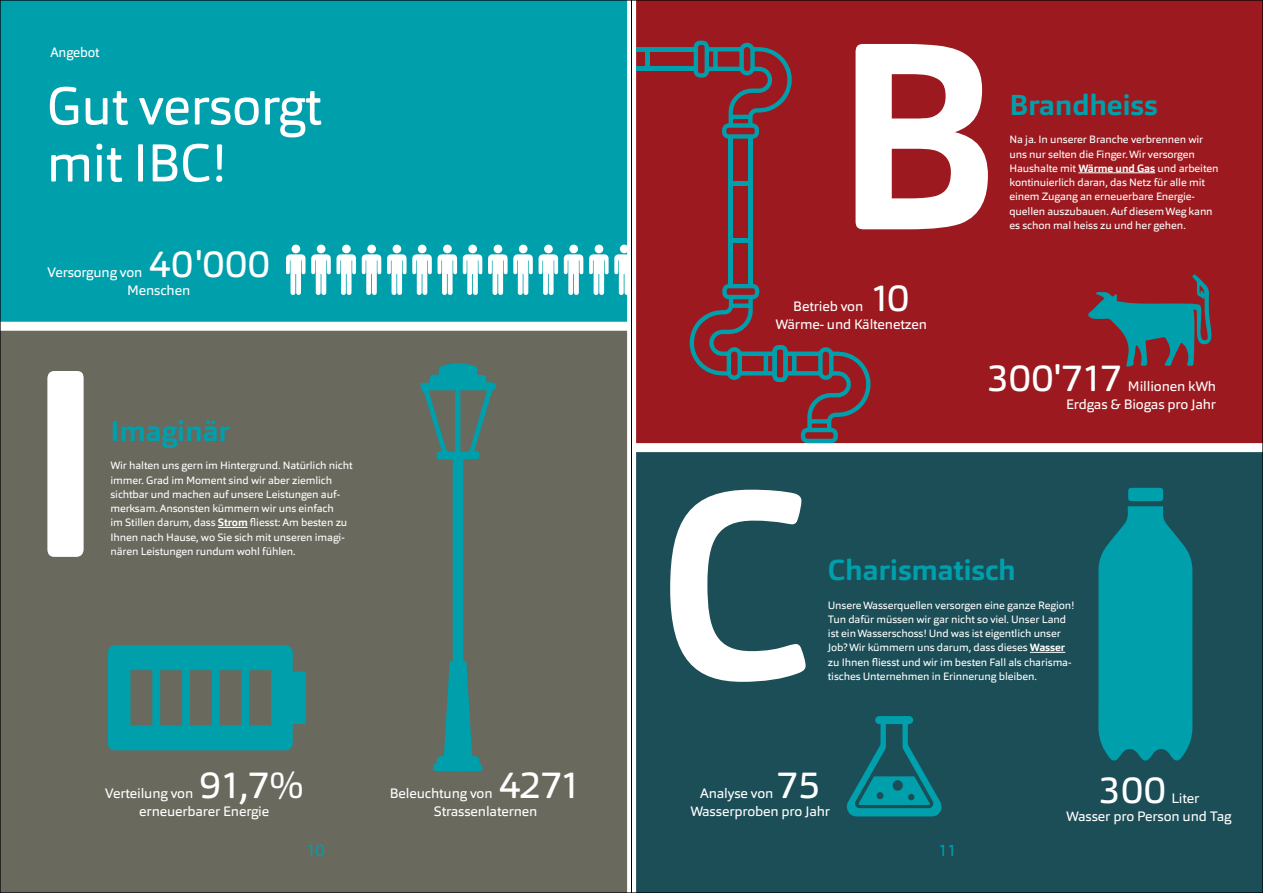
<style>
.page{position:relative;width:1263px;height:893px;background:#fff}
.page>*{position:absolute;margin:0;border:0;box-sizing:border-box;transform-origin:0 0}
.t1{font:700 262.5px "Orgon";color:#fff}
.t2{font:52.5px/57px "Orgon";letter-spacing:-.01em;color:#fff}
.t3{font:37.5px "Orgon";letter-spacing:-.01em;color:#fff;scale:1.05 1}
.t4{font:700 28.5px "Orgon";letter-spacing:-.01em;color:#009fac;scale:1.05 1}
.t5{font:16.5px "Orgon";color:#009fac}
.t6{font:13.5px/18px "Orgon";letter-spacing:-.01em;color:#fff;scale:1.05 1}
.t7{font:13.5px "Orgon";letter-spacing:-.01em;color:#fff}
.t8{font:10.5px/14.2px "Orgon";letter-spacing:-.01em;color:#fff;scale:1.05 1}
.s1{font-weight:700}
</style>
<div class="page">
<div style="left:631px;top:448px;width:632px;height:445px;background:#1b4e57"></div>
<div style="left:631px;top:0;width:632px;height:448px;background:#9c1a1f"></div>
<div style="left:0;top:326px;width:632px;height:567px;background:#69695e"></div>
<div style="left:0;top:0;width:632px;height:326px;background:#009fac"></div>
<hr style="left:1078px;top:173px;width:77px;height:1px;background:#fff">
<hr style="left:218px;top:527px;width:30px;height:1px;background:#fff">
<hr style="left:1030px;top:652px;width:35px;height:1px;background:#fff">
<div style="left:418px;top:245px;width:9px;height:8px;background:#fff;border-radius:50%"></div>
<div style="left:392px;top:245px;width:9px;height:8px;background:#fff;border-radius:50%"></div>
<svg style="left:362px;top:254px;width:19px;height:41px"></svg>
<div style="left:367px;top:245px;width:9px;height:8px;background:#fff;border-radius:50%"></div>
<div style="left:342px;top:245px;width:9px;height:8px;background:#fff;border-radius:50%"></div>
<div style="left:317px;top:245px;width:9px;height:8px;background:#fff;border-radius:50%"></div>
<svg style="left:286px;top:254px;width:70px;height:41px"></svg>
<div style="left:291px;top:245px;width:9px;height:8px;background:#fff;border-radius:50%"></div>
<svg style="left:387px;top:254px;width:70px;height:41px"></svg>
<div style="left:443px;top:245px;width:9px;height:8px;background:#fff;border-radius:50%"></div>
<svg style="left:463px;top:254px;width:19px;height:41px"></svg>
<div style="left:468px;top:245px;width:9px;height:8px;background:#fff;border-radius:50%"></div>
<div style="left:493px;top:245px;width:9px;height:8px;background:#fff;border-radius:50%"></div>
<div style="left:519px;top:245px;width:9px;height:8px;background:#fff;border-radius:50%"></div>
<svg style="left:488px;top:254px;width:70px;height:41px"></svg>
<div style="left:544px;top:245px;width:9px;height:8px;background:#fff;border-radius:50%"></div>
<svg style="left:564px;top:254px;width:19px;height:41px"></svg>
<div style="left:569px;top:245px;width:9px;height:8px;background:#fff;border-radius:50%"></div>
<div style="left:595px;top:245px;width:8px;height:8px;background:#fff;border-radius:50%"></div>
<svg style="left:589px;top:254px;width:38px;height:41px"></svg>
<div style="left:620px;top:245px;width:9px;height:8px;background:#fff;border-radius:50%"></div>
<svg style="left:1098px;top:488px;width:94px;height:273px;background:#04929e"></svg>
<svg style="left:847px;top:716px;width:95px;height:100px"></svg>
<svg style="left:1088px;top:274px;width:124px;height:93px"></svg>
<svg style="left:420px;top:363px;width:76px;height:408px"></svg>
<div style="left:0;top:322px;width:632px;height:9px;background:#fff"></div>
<div style="left:631px;top:443px;width:632px;height:9px;background:#fff"></div>
<div style="left:627px;top:0;width:9px;height:893px;background:#fff"></div>
<svg style="left:108px;top:645px;width:198px;height:105px"></svg>
<svg style="left:694px;top:41px;width:98px;height:98px"></svg>
<svg style="left:689px;top:284px;width:182px;height:159px"></svg>
<hr style="left:636px;top:47px;width:59px;height:4px;background:#009fac">
<hr style="left:729px;top:136px;width:4px;height:60px;background:#009fac">
<hr style="left:729px;top:193px;width:4px;height:60px;background:#009fac">
<hr style="left:729px;top:250px;width:4px;height:36px;background:#009fac">
<hr style="left:636px;top:67px;width:59px;height:4px;background:#009fac">
<hr style="left:748px;top:136px;width:4px;height:60px;background:#009fac">
<hr style="left:748px;top:193px;width:4px;height:60px;background:#009fac">
<hr style="left:748px;top:250px;width:4px;height:36px;background:#009fac">
<hr style="left:646px;top:49px;width:4px;height:20px;background:#009fac">
<hr style="left:731px;top:182px;width:19px;height:4px;background:#009fac">
<div style="left:731px;top:238px;width:19px;height:5px;background:#009fac"></div>
<hr style="left:631px;top:0;width:1px;height:893px;background:#000">
<p class="t7" style="left:50px;top:43px;width:51px">Angebot</p>
<h2 class="t2" style="left:47px;top:77px;width:276px">Gut versorgt mit IBC!</h2>
<h3 class="t3" style="left:148px;top:240px;width:117px">40'000</h3>
<p class="t6" style="left:127px;top:281px;width:62px">Menschen</p>
<p class="t6" style="left:47px;top:263px;width:92px">Versorgung von</p>
<h1 class="t1" style="left:25px;top:296px;width:82px">I</h1>
<h3 class="t4" style="left:110px;top:413px;width:116px">Imaginär</h3>
<p class="t8" style="left:110px;top:458px;width:232px">Wir halten uns gern im Hintergrund. Natürlich nicht immer. Grad im Moment sind wir aber ziemlich sichtbar und machen auf unsere Leistungen auf&shy;merksam. Ansonsten kümmern wir uns einfach<br>im Stillen darum, dass <span class="s1">Strom</span> fliesst: Am besten zu Ihnen nach Hause, wo Sie sich mit unseren imagi-</p>
<p class="t8" style="left:110px;top:544px;width:178px">nären Leistungen rundum wohl fühlen.</p>
<h3 class="t3" style="left:199px;top:761px;width:101px">91,7%</h3>
<p class="t6" style="left:139px;top:803px;width:125px">erneuerbarer Energie</p>
<p class="t6" style="left:105px;top:785px;width:85px">Verteilung von</p>
<h3 class="t3" style="left:498px;top:761px;width:80px">4271</h3>
<p class="t6" style="left:434px;top:803px;width:100px">Strassenlaternen</p>
<p class="t6" style="left:390px;top:785px;width:99px">Beleuchtung von</p>
<h1 class="t1" style="left:833px;top:-31px;width:169px">B</h1>
<h3 class="t3" style="left:869px;top:273px;width:40px">10</h3>
<p class="t6" style="left:775px;top:315px;width:146px">Wärme- und Kältenetzen</p>
<p class="t6" style="left:793px;top:297px;width:68px">Betrieb von</p>
<h3 class="t4" style="left:1009px;top:86px;width:143px">Brandheiss</h3>
<p class="t8" style="left:1009px;top:132px;width:201px">Na ja. In unserer Branche verbrennen wir uns nur selten die Finger. Wir versorgen Haushalte mit <span class="s1">Wärme und Gas</span> und arbeiten kontinuierlich daran, das Netz für alle mit einem Zugang an erneuerbare Energie&shy;quellen auszubauen. Auf diesem Weg kann</p>
<p class="t8" style="left:1009px;top:218px;width:169px">es schon mal heiss zu und her gehen.</p>
<h3 class="t3" style="left:987px;top:354px;width:130px">300'717</h3>
<p class="t6" style="left:1066px;top:378px;width:144px;text-align:right">Millionen kWh<br>Erdgas &amp; Biogas pro Jahr</p>
<h1 class="t1" style="left:658px;top:418px;width:157px">C</h1>
<h3 class="t4" style="left:828px;top:552px;width:181px">Charismatisch</h3>
<p class="t8" style="left:828px;top:598px;width:236px">Unsere Wasserquellen versorgen eine ganze Region!<br>Tun dafür müssen wir gar nicht so viel. Unser Land ist ein Wasserschoss! Und was ist eigentlich unser Job? Wir kümmern uns darum, dass dieses <span class="s1">Wasser </span>zu Ihnen fliesst und wir im besten Fall als charisma&shy;tisches Unternehmen in Erinnerung bleiben.</p>
<h3 class="t3" style="left:776px;top:761px;width:43px">75</h3>
<p class="t6" style="left:690px;top:803px;width:135px">Wasserproben pro Jahr</p>
<p class="t6" style="left:700px;top:785px;width:71px">Analyse von</p>
<h3 class="t3" style="left:1098px;top:765px;width:66px">300</h3>
<p class="t6" style="left:1066px;top:789px;width:159px;text-indent:105px">Liter<br>Wasser pro Person und Tag</p>
<h3 class="t5" style="left:307px;top:840px;width:20px">10</h3>
<h3 class="t5" style="left:938px;top:840px;width:20px">11</h3>
</div>
